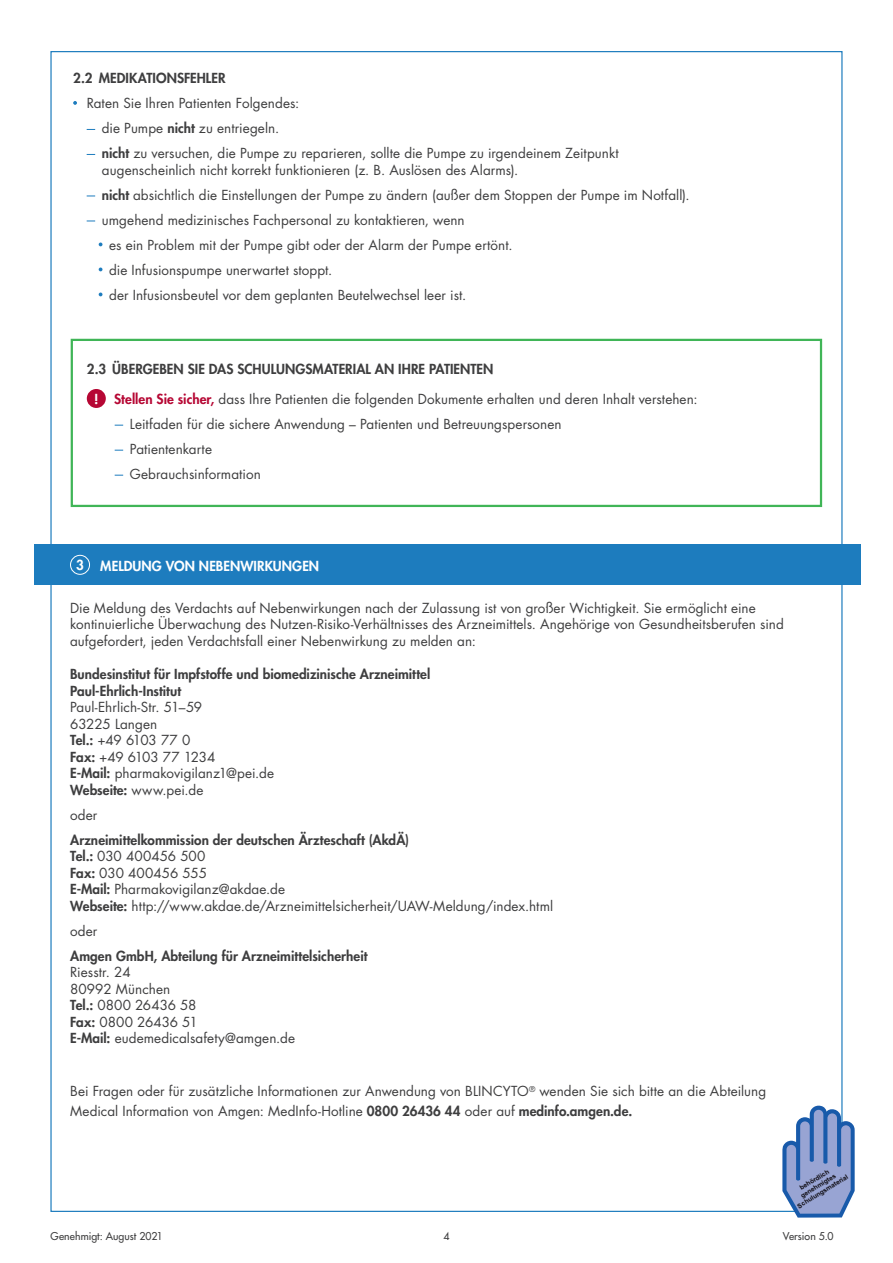
<style>
.page{position:relative;width:893px;height:1263px;background:#fff}
.page>*{position:absolute;margin:0;border:0;box-sizing:border-box;transform-origin:0 0}
.t1{font:13.5px/16.5px "Futura Std";letter-spacing:.005em;color:#3e3e3f}
.t2{font:800 13.5px/16.5px "Futura Std";letter-spacing:.005em;color:#3e3e3f}
.t3{font:800 13.5px "Futura Std";letter-spacing:.005em;color:#fff}
.t4{font:500 10.5px "Futura Std";color:#3e3e3f}
.t5{font:700 6.45px/7.2px "Arial";color:#0f0c12;text-align:center}
.s1{font-weight:800}
.s2{font-weight:800;color:#fff}
.s3{font-weight:800;color:#b60734}
</style>
<div class="page">
<div style="left:34px;top:545px;width:826px;height:40px;background:#1d7cbe"></div>
<div style="left:70px;top:555px;width:20px;height:20px;border:1px solid #fff;border-radius:50%"></div>
<svg style="left:782px;top:1106px;width:73px;height:111px"></svg>
<div style="left:87px;top:389px;width:19px;height:19px;background:#b60734;border-radius:50%"></div>
<div style="left:71px;top:339px;width:751px;height:168px;border:2px solid #40b557"></div>
<svg style="left:73px;top:101px;width:4px;height:4px"></svg>
<p class="t2" style="left:73px;top:70px;width:154px">2.2 MEDIKATIONSFEHLER</p>
<p class="t1" style="left:102px;top:91px;width:518px;line-height:25px;text-indent:-15px">Raten Sie Ihren Patienten Folgendes:<br>die Pumpe <span class="s1">nicht</span> zu entriegeln.<br><span class="s1">nicht</span> zu versuchen, die Pumpe zu reparieren, sollte die Pumpe zu irgendeinem Zeitpunkt</p>
<p class="t1" style="left:102px;top:161px;width:418px">augenscheinlich nicht korrekt funktionieren (z. B. Auslösen des Alarms).</p>
<p class="t1" style="left:102px;top:186px;width:589px"><span class="s1">nicht</span> absichtlich die Einstellungen der Pumpe zu ändern (außer dem Stoppen der Pumpe im Notfall).</p>
<p class="t1" style="left:102px;top:211px;width:364px">umgehend medizinisches Fachpersonal zu kontaktieren, wenn</p>
<p class="t1" style="left:109px;top:236px;width:405px">es ein Problem mit der Pumpe gibt oder der Alarm der Pumpe ertönt.</p>
<p class="t1" style="left:109px;top:261px;width:225px">die Infusionspumpe unerwartet stoppt.</p>
<p class="t1" style="left:109px;top:286px;width:359px">der Infusionsbeutel vor dem geplanten Beutelwechsel leer ist.</p>
<p class="t1" style="left:94px;top:355px;width:605px;line-height:29.5px;text-indent:-7px"><span class="s1">2.3 ÜBERGEBEN SIE DAS SCHULUNGSMATERIAL AN IHRE PATIENTEN<br></span><span class="s2">!</span> <span class="s3">Stellen Sie sicher,</span> dass Ihre Patienten die folgenden Dokumente erhalten und deren Inhalt verstehen:</p>
<p class="t1" style="left:130px;top:411px;width:433px;line-height:25px">Leitfaden für die sichere Anwendung – Patienten und Betreuungspersonen<br>Patientenkarte<br>Gebrauchsinformation</p>
<p class="t3" style="left:76px;top:557px;width:245px">3 MELDUNG VON NEBENWIRKUNGEN</p>
<p class="t1" style="left:70px;top:599px;width:715px">Die Meldung des Verdachts auf Nebenwirkungen nach der Zulassung ist von großer Wichtigkeit. Sie ermöglicht eine kontinuierliche Überwachung des Nutzen-Risiko-Verhältnisses des Arzneimittels. Angehörige von Gesundheitsberufen sind aufgefordert, jeden Verdachtsfall einer Nebenwirkung zu melden an:</p>
<p class="t2" style="left:70px;top:666px;width:362px">Bundesinstitut für Impfstoffe und biomedizinische Arzneimittel<br>Paul-Ehrlich-Institut</p>
<p class="t1" style="left:70px;top:699px;width:205px">Paul-Ehrlich-Str. 51–59<br>63225 Langen<br><span class="s1">Tel.:</span> +49 6103 77 0<br><span class="s1">Fax:</span> +49 6103 77 1234<br><span class="s1">E-Mail:</span> pharmakovigilanz1@pei.de<br><span class="s1">Webseite:</span> www.pei.de</p>
<p class="t1" style="left:70px;top:806px;width:29px">oder</p>
<p class="t1" style="left:70px;top:831px;width:484px"><span class="s1">Arzneimittelkommission der deutschen Ärzteschaft (AkdÄ)<br>Tel.:</span> 030 400456 500<br><span class="s1">Fax:</span> 030 400456 555<br><span class="s1">E-Mail:</span> Pharmakovigilanz@akdae.de<br><span class="s1">Webseite:</span> http://www.akdae.de/Arzneimittelsicherheit/UAW-Meldung/index.html</p>
<p class="t1" style="left:70px;top:922px;width:29px">oder</p>
<p class="t2" style="left:70px;top:947px;width:299px">Amgen GmbH, Abteilung für Arzneimittelsicherheit</p>
<p class="t1" style="left:70px;top:964px;width:226px">Riesstr. 24<br>80992 München<br><span class="s1">Tel.:</span> 0800 26436 58<br><span class="s1">Fax:</span> 0800 26436 51<br><span class="s1">E-Mail:</span> eudemedicalsafety@amgen.de</p>
<p class="t1" style="left:70px;top:1081px;width:698px;line-height:19.5px">Bei Fragen oder für zusätzliche Informationen zur Anwendung von BLINCYTO<sup>®</sup> wenden Sie sich bitte an die Abteilung<br>Medical Information von Amgen: MedInfo-Hotline <span class="s1">0800 26436 44</span> oder auf <span class="s1">medinfo.amgen.de.</span></p>
<p class="t5" style="left:789px;top:1191px;width:60px;rotate:-32deg">behördlich genehmigtes<br>Schulungsmaterial</p>
<p class="t4" style="left:51px;top:1229px;width:114px">Genehmigt: August 2021</p>
<p class="t4" style="left:443px;top:1229px;width:8px">4</p>
<p class="t4" style="left:783px;top:1229px;width:52px">Version 5.0</p>
</div>
